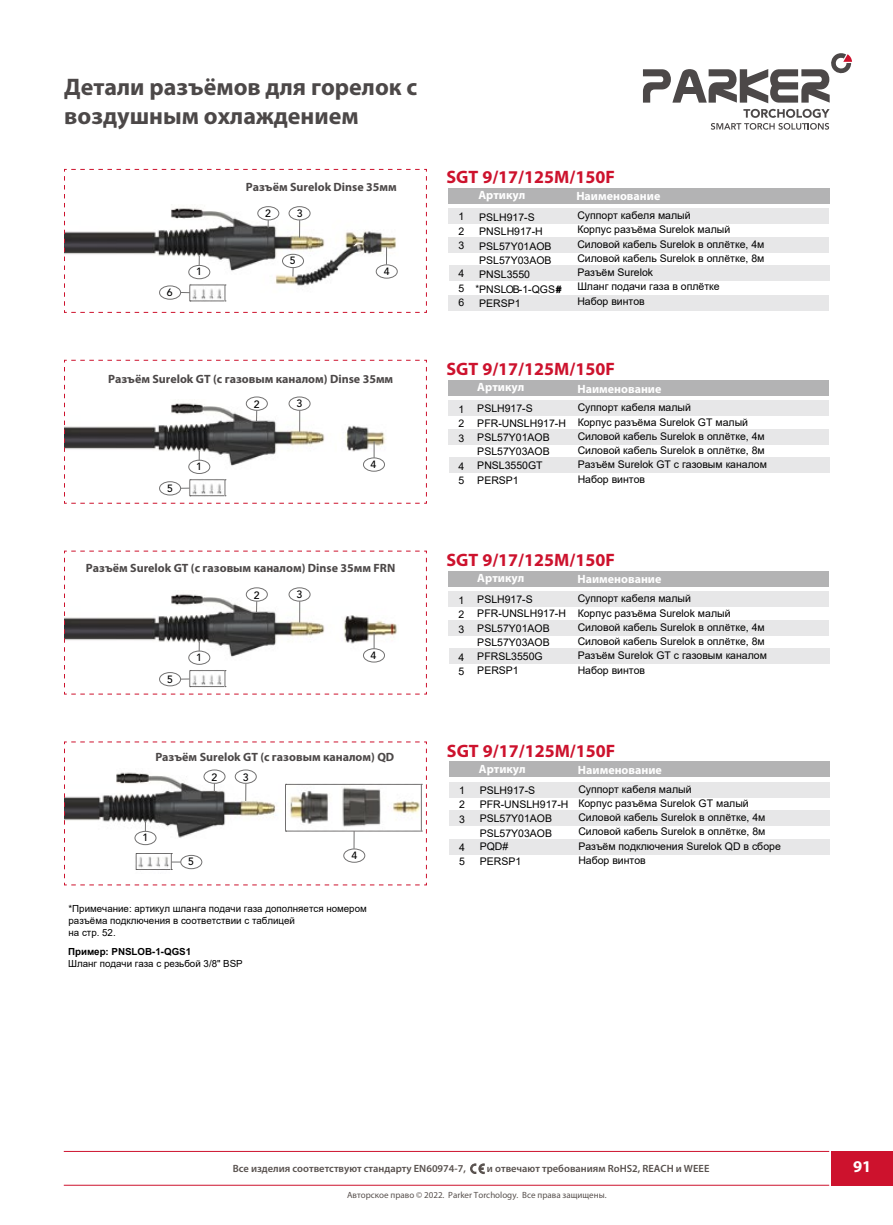
<style>
.page{position:relative;width:893px;height:1225px;background:#fff}
.page>*{position:absolute;margin:0;border:0;box-sizing:border-box;transform-origin:0 0}
.t1{font:700 24px/28.8px "Myriad Pro";color:#4c4848}
.t2{font:700 18px "Myriad Pro";color:#cd122d}
.t3{font:700 16.5px "Myriad Pro";color:#fff}
.t4{font:700 12px "Myriad Pro";color:#4c4848}
.t5{font:700 12px "Myriad Pro";color:#fff}
.t6{font:10.5px/14.2px "Arial";color:#000}
.t7{font:600 10.5px "Myriad Pro";color:#58514e}
.t8{font:500 10.5px "Avenir LT Std";color:#000}
.t9{font:9.75px/11.7px "Arial";color:#000}
.t10{font:9.75px "Arial Bold PL";color:#000}
.t11{font:9px "Myriad Pro";color:#58514e}
.s1{font-family:"Arial";font-weight:700}
.s2{font-family:"Cooper";font-weight:900;font-size:12px}
</style>
<div class="page">
<svg style="left:643px;top:53px;width:209px;height:50px"></svg>
<div style="left:680px;top:87px;width:18px;height:6px;background:#4c4848"></div>
<svg style="left:711px;top:109px;width:119px;height:21px"></svg>
<div style="left:831px;top:1151px;width:62px;height:34px;background:#cd122d"></div>
<hr style="left:64px;top:1184px;width:765px;height:1px;background:#cd122d">
<hr style="left:64px;top:1151px;width:765px;height:1px;background:#cd122d">
<svg style="left:64px;top:169px;width:363px;height:144px"></svg>
<div style="left:448px;top:208px;width:381px;height:16px;background:#e7e7e8"></div>
<div style="left:449px;top:265px;width:380px;height:15px;background:#e7e7e8"></div>
<div style="left:449px;top:295px;width:380px;height:16px;background:#e7e7e8"></div>
<div style="left:448px;top:237px;width:381px;height:15px;background:#e7e7e8"></div>
<div style="left:448px;top:188px;width:381px;height:16px;background:#b3b3b4"></div>
<div style="left:448px;top:401px;width:381px;height:15px;background:#e7e7e8"></div>
<div style="left:449px;top:457px;width:380px;height:16px;background:#e7e7e8"></div>
<div style="left:448px;top:429px;width:381px;height:15px;background:#e7e7e8"></div>
<div style="left:448px;top:380px;width:381px;height:16px;background:#b3b3b4"></div>
<div style="left:448px;top:591px;width:381px;height:16px;background:#e7e7e8"></div>
<div style="left:449px;top:648px;width:380px;height:15px;background:#e7e7e8"></div>
<div style="left:448px;top:620px;width:381px;height:15px;background:#e7e7e8"></div>
<div style="left:448px;top:571px;width:381px;height:16px;background:#b3b3b4"></div>
<svg style="left:71px;top:694px;width:349px;height:1px"></svg>
<svg style="left:64px;top:550px;width:363px;height:144px"></svg>
<svg style="left:64px;top:360px;width:363px;height:144px"></svg>
<div style="left:449px;top:782px;width:381px;height:15px;background:#e7e7e8"></div>
<div style="left:449px;top:839px;width:381px;height:15px;background:#e7e7e8"></div>
<div style="left:449px;top:810px;width:381px;height:16px;background:#e7e7e8"></div>
<div style="left:449px;top:761px;width:380px;height:16px;background:#b3b3b4"></div>
<svg style="left:64px;top:741px;width:363px;height:144px"></svg>
<svg style="left:470px;top:1163px;width:15px;height:11px"></svg>
<h1 class="t1" style="left:64px;top:72px;width:354px">Детали разъёмов для горелок с воздушным охлаждением</h1>
<p class="t4" style="left:246px;top:179px;width:153px">Разъём Surelok Dinse 35мм</p>
<p class="t8" style="left:265px;top:208px;width:7px">2</p>
<p class="t8" style="left:297px;top:208px;width:7px">3</p>
<p class="t8" style="left:167px;top:286px;width:7px">6</p>
<p class="t8" style="left:196px;top:266px;width:7px">1</p>
<p class="t8" style="left:290px;top:254px;width:7px">5</p>
<p class="t8" style="left:384px;top:265px;width:7px">4</p>
<p class="t4" style="left:108px;top:371px;width:287px">Разъём Surelok GT (с газовым каналом) Dinse 35мм</p>
<p class="t8" style="left:167px;top:482px;width:7px">5</p>
<p class="t8" style="left:196px;top:460px;width:7px">1</p>
<p class="t8" style="left:254px;top:398px;width:7px">2</p>
<p class="t8" style="left:297px;top:397px;width:7px">3</p>
<p class="t8" style="left:370px;top:458px;width:7px">4</p>
<p class="t4" style="left:86px;top:560px;width:311px">Разъём Surelok GT (с газовым каналом) Dinse 35мм FRN</p>
<p class="t8" style="left:167px;top:673px;width:7px">5</p>
<p class="t8" style="left:196px;top:651px;width:7px">1</p>
<p class="t8" style="left:254px;top:589px;width:7px">2</p>
<p class="t8" style="left:297px;top:588px;width:7px">3</p>
<p class="t8" style="left:370px;top:649px;width:7px">4</p>
<p class="t4" style="left:155px;top:749px;width:240px">Разъём Surelok GT (с газовым каналом) QD</p>
<p class="t8" style="left:142px;top:831px;width:7px">1</p>
<p class="t8" style="left:211px;top:771px;width:7px">2</p>
<p class="t8" style="left:243px;top:771px;width:7px">3</p>
<p class="t8" style="left:351px;top:849px;width:7px">4</p>
<p class="t8" style="left:188px;top:855px;width:7px">5</p>
<p class="t9" style="left:69px;top:902px;width:300px">*Примечание: артикул шланга подачи газа дополняется номером разъёма подключения в соответствии с таблицей<br>на стр. 52.</p>
<p class="t10" style="left:68px;top:946px;width:125px"><span class="s1">Пример</span>: PNSLOB-1-QGS1</p>
<p class="t9" style="left:68px;top:957px;width:176px">Шланг подачи газа с резьбой 3/8" BSP</p>
<h2 class="t2" style="left:446px;top:165px;width:170px">SGT 9/17/125M/150F</h2>
<p class="t6" style="left:459px;top:209px;width:7px;text-align:justify">1<br>2<br>3</p>
<p class="t6" style="left:459px;top:266px;width:7px;text-align:justify">4<br>5<br>6</p>
<p class="t5" style="left:478px;top:187px;width:48px">Артикул</p>
<p class="t5" style="left:576px;top:188px;width:85px">Наименование</p>
<p class="t6" style="left:479px;top:210px;width:85px">PSLH917-S<br>PNSLH917-H<br>PSL57Y01AOB<br>PSL57Y03AOB<br>PNSL3550<br>PNSLOB-1-QGS<span class="s2">#</span></p>
<p class="t6" style="left:479px;top:296px;width:43px">PERSP1</p>
<p class="t9" style="left:475px;top:282px;width:5px">*</p>
<p class="t6" style="left:577px;top:208px;width:189px">Суппорт кабеля малый<br>Корпус разъёма Surelok малый<br>Силовой кабель Surelok в оплётке, 4м<br>Силовой кабель Surelok в оплётке, 8м<br>Разъём Surelok<br>Шланг подачи газа в оплётке<br>Набор винтов</p>
<h2 class="t2" style="left:446px;top:357px;width:170px">SGT 9/17/125M/150F</h2>
<p class="t6" style="left:459px;top:402px;width:7px;text-align:justify">1<br>2<br>3</p>
<p class="t6" style="left:459px;top:459px;width:7px">4<br>5</p>
<p class="t5" style="left:477px;top:379px;width:48px">Артикул</p>
<p class="t5" style="left:577px;top:381px;width:85px">Наименование</p>
<p class="t6" style="left:477px;top:401px;width:90px">PSLH917-S<br>PFR-UNSLH917-H<br>PSL57Y01AOB<br>PSL57Y03AOB<br>PNSL3550GT<br>PERSP1</p>
<p class="t6" style="left:578px;top:400px;width:191px">Суппорт кабеля малый<br>Корпус разъёма Surelok GT малый<br>Силовой кабель Surelok в оплётке, 4м<br>Силовой кабель Surelok в оплётке, 8м<br>Разъём Surelok GT с газовым каналом<br>Набор винтов</p>
<h2 class="t2" style="left:446px;top:548px;width:170px">SGT 9/17/125M/150F</h2>
<p class="t6" style="left:459px;top:593px;width:7px;text-align:justify">1<br>2<br>3</p>
<p class="t6" style="left:459px;top:650px;width:7px">4<br>5</p>
<p class="t5" style="left:477px;top:570px;width:48px">Артикул</p>
<p class="t5" style="left:577px;top:571px;width:85px">Наименование</p>
<p class="t6" style="left:477px;top:592px;width:90px">PSLH917-S<br>PFR-UNSLH917-H<br>PSL57Y01AOB<br>PSL57Y03AOB<br>PFRSL3550G<br>PERSP1</p>
<p class="t6" style="left:578px;top:591px;width:191px">Суппорт кабеля малый<br>Корпус разъёма Surelok малый<br>Силовой кабель Surelok в оплётке, 4м<br>Силовой кабель Surelok в оплётке, 8м<br>Разъём Surelok GT с газовым каналом<br>Набор винтов</p>
<h2 class="t2" style="left:447px;top:739px;width:170px">SGT 9/17/125M/150F</h2>
<p class="t6" style="left:459px;top:783px;width:7px;text-align:justify">1<br>2<br>3</p>
<p class="t6" style="left:459px;top:840px;width:7px">4<br>5</p>
<p class="t5" style="left:479px;top:761px;width:48px">Артикул</p>
<p class="t5" style="left:578px;top:762px;width:85px">Наименование</p>
<p class="t6" style="left:480px;top:783px;width:90px">PSLH917-S<br>PFR-UNSLH917-H<br>PSL57Y01AOB<br>PSL57Y03AOB<br>PQD#</p>
<p class="t6" style="left:480px;top:854px;width:43px">PERSP1</p>
<p class="t6" style="left:578px;top:782px;width:204px">Суппорт кабеля малый<br>Корпус разъёма Surelok GT малый<br>Силовой кабель Surelok в оплётке, 4м<br>Силовой кабель Surelok в оплётке, 8м<br>Разъём подключения Surelok QD в сборе<br>Набор винтов</p>
<p class="t7" style="left:233px;top:1162px;width:235px">Все изделия соответствуют стандарту EN60974-7,</p>
<p class="t7" style="left:487px;top:1162px;width:224px">и отвечают требованиям RoHS2, REACH и WEEE</p>
<p class="t11" style="left:347px;top:1189px;width:261px">Авторское право © 2022. Parker Torchology. Все права защищены.</p>
<h3 class="t3" style="left:853px;top:1155px;width:20px">91</h3>
</div>
